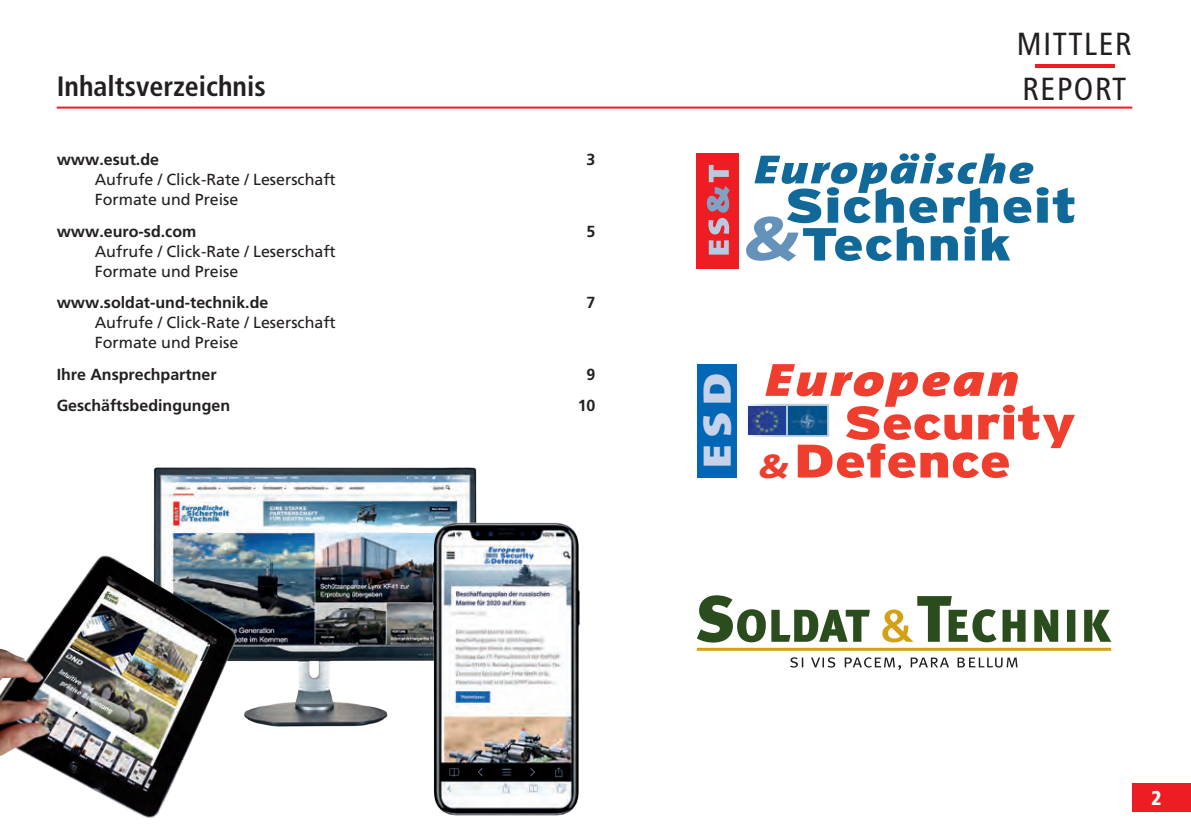
<style>
.page{position:relative;width:1191px;height:840px;background:#fff}
.page>*{position:absolute;margin:0;border:0;box-sizing:border-box;transform-origin:0 0}
.t1{font:900 47px/38px "Interstate";letter-spacing:-.01em;color:#ef3e2e;scale:1.22 1}
.t2{font:italic 900 47px "The Sans B9";letter-spacing:.05em;color:#ef3e2e;scale:1.22 1}
.t3{font:900 40px "The Sans B9";color:#c6d2ea;scale:1.22 1}
.t4{font:condensed 31.8px/45.4px "Frutiger";letter-spacing:.05em;color:#231f20}
.t5{font:700 condensed 28px "Frutiger";color:#231f20}
.t6{font:900 condensed 20px "Frutiger";color:#fff}
.t7{font:16px/20px "Frutiger";color:#231f20}
.t8{font:700 16px "Frutiger";color:#231f20}
.s1{font-family:"The Sans B8";font-weight:800;font-style:italic;font-size:32.2px}
</style>
<div class="page">
<hr style="left:57px;top:106px;width:1075px;height:2px;background:#ee1d23">
<hr style="left:1035px;top:64px;width:80px;height:4px;background:#ee1d23">
<div style="left:1132px;top:782px;width:59px;height:29px;background:#ee1d23"></div>
<svg style="left:748px;top:405px;width:79px;height:30px;background:#255693"></svg>
<div style="left:744px;top:403px;width:85px;height:34px;border:1px solid #fff"></div>
<div style="left:697px;top:364px;width:40px;height:114px;background:#0166b3"></div>
<div style="left:697px;top:153px;width:42px;height:115px;background:#ee1d23"></div>
<svg style="left:707px;top:165px;width:22px;height:89px"></svg>
<svg style="left:746px;top:153px;width:328px;height:108px"></svg>
<hr style="left:697px;top:647px;width:414px;height:3px;background:#d4a014">
<svg style="left:790px;top:657px;width:227px;height:12px"></svg>
<svg style="left:882px;top:596px;width:229px;height:46px"></svg>
<svg style="left:697px;top:595px;width:173px;height:47px"></svg>
<img style="left:153px;top:467px;width:324px;height:260px">
<img style="left:430px;top:517px;width:150px;height:299px">
<img style="left:0;top:513px;width:265px;height:306px">
<h3 class="t5" style="left:57px;top:69px;width:211px">Inhaltsverzeichnis</h3>
<p class="t8" style="left:57px;top:150px;width:104px">www.esut.de</p>
<p class="t8" style="left:586px;top:150px;width:10px">3</p>
<p class="t7" style="left:95px;top:170px;width:242px">Aufrufe / Click-Rate / Leserschaft<br>Formate und Preise</p>
<p class="t8" style="left:57px;top:222px;width:141px">www.euro-sd.com</p>
<p class="t8" style="left:586px;top:222px;width:10px">5</p>
<p class="t7" style="left:95px;top:241px;width:242px">Aufrufe / Click-Rate / Leserschaft<br>Formate und Preise</p>
<p class="t8" style="left:57px;top:293px;width:213px">www.soldat-und-technik.de</p>
<p class="t8" style="left:586px;top:293px;width:10px">7</p>
<p class="t7" style="left:95px;top:312px;width:242px">Aufrufe / Click-Rate / Leserschaft<br>Formate und Preise</p>
<p class="t8" style="left:57px;top:364px;width:161px">Ihre Ansprechpartner</p>
<p class="t8" style="left:586px;top:364px;width:10px">9</p>
<p class="t8" style="left:57px;top:396px;width:175px">Geschäftsbedingungen</p>
<p class="t8" style="left:577px;top:396px;width:19px">10</p>
<h3 class="t4" style="left:1017px;top:21px;width:116px">MITTLER<br>REPORT</h3>
<h2 class="t3" style="left:696px;top:467px;width:79px;rotate:-90deg">ESD</h2>
<h1 class="t2" style="left:765px;top:354px;width:209px">European</h1>
<h1 class="t1" style="left:758px;top:403px;width:261px;text-indent:85px">Security <span class="s1">&amp;</span>Defence</h1>
<p class="t6" style="left:1151px;top:785px;width:12px">2</p>
</div>
